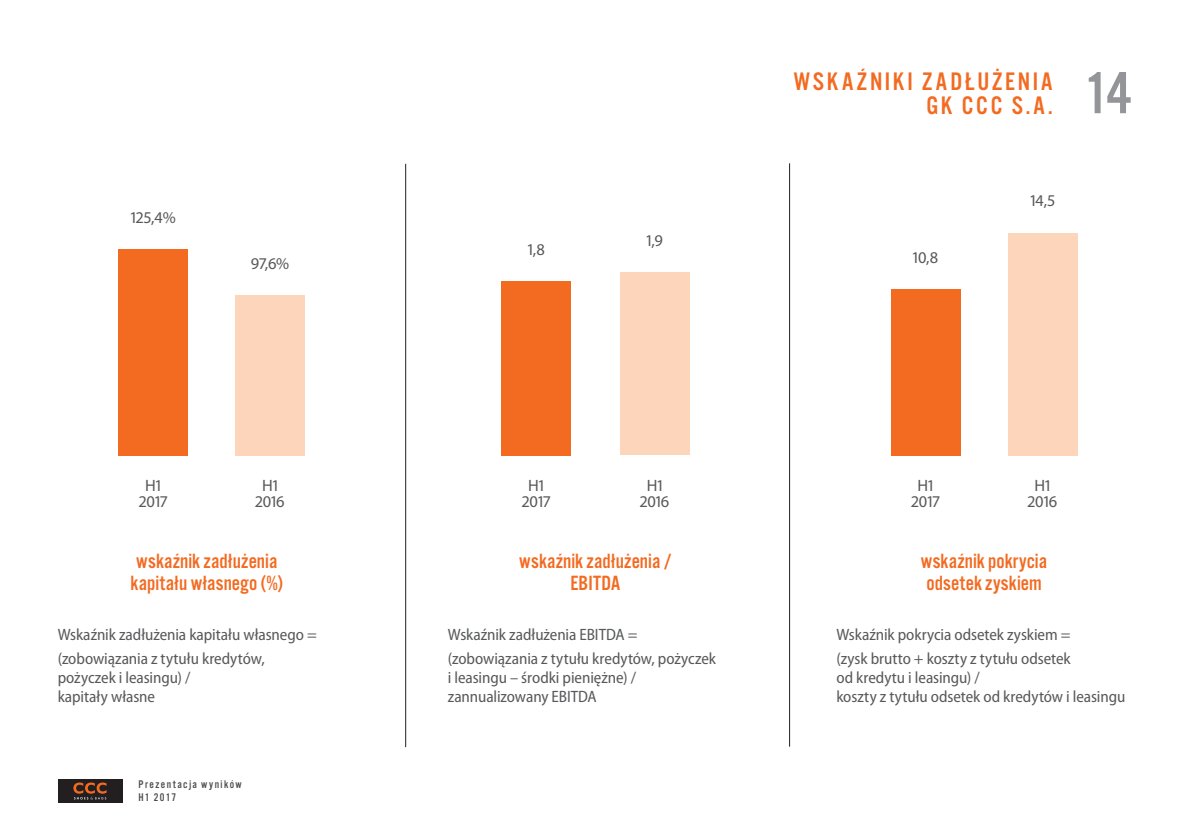
<style>
.page{position:relative;width:1191px;height:840px;background:#fff}
.page>*{position:absolute;margin:0;border:0;box-sizing:border-box;transform-origin:0 0}
.t1{font:61.6px "Alternate Got No 3 DOT";color:#939598}
.t2{font:26.4px/24.6px "Alternate Got No 3 DOT";letter-spacing:.105em;color:#f36a21;text-align:right}
.t3{font:21.4px/21.4px "Alternate Got No 3 DOT";letter-spacing:.01em;color:#f36a21}
.t4{font:semi-condensed 16.4px/23.6px "Myriad Pro";letter-spacing:-.005em;color:#57585a}
.t5{font:16.4px/16.4px "Myriad Pro";color:#57585a;text-align:center}
.t6{font:11.6px/13.2px "Alternate Got No 3 DOT";letter-spacing:.12em;color:#4b4c4d}
</style>
<div class="page">
<hr style="left:405px;top:164px;width:1px;height:582px;background:#231f20">
<hr style="left:789px;top:163px;width:1px;height:583px;background:#231f20">
<div style="left:58px;top:778px;width:64px;height:24px;background:#231f20"></div>
<svg style="left:73px;top:782px;width:34px;height:17px"></svg>
<div style="left:235px;top:295px;width:70px;height:160px;background:#fdd5ba"></div>
<div style="left:118px;top:249px;width:70px;height:206px;background:#f36a21"></div>
<div style="left:620px;top:272px;width:70px;height:183px;background:#fdd5ba"></div>
<div style="left:501px;top:281px;width:70px;height:174px;background:#f36a21"></div>
<div style="left:1007px;top:233px;width:70px;height:222px;background:#fdd5ba"></div>
<div style="left:890px;top:289px;width:70px;height:166px;background:#f36a21"></div>
<p class="t5" style="left:131px;top:209px;width:46px">125,4%</p>
<p class="t5" style="left:251px;top:255px;width:40px">97,6%</p>
<p class="t5" style="left:139px;top:476px;width:29px">H1<br>2017</p>
<p class="t5" style="left:255px;top:476px;width:31px">H1<br>2016</p>
<h3 class="t3" style="left:131px;top:550px;width:154px">wskaźnik zadłużenia kapitału własnego (%)</h3>
<p class="t4" style="left:58px;top:623px;width:261px">Wskaźnik zadłużenia kapitału własnego = (zobowiązania z tytułu kredytów,</p>
<p class="t4" style="left:58px;top:668px;width:134px;line-height:19px">pożyczek i leasingu) / kapitały własne</p>
<p class="t6" style="left:138px;top:777px;width:105px">Prezentacja wyników<br>H1 2017</p>
<p class="t5" style="left:527px;top:241px;width:19px">1,8</p>
<p class="t5" style="left:646px;top:232px;width:18px">1,9</p>
<h2 class="t2" style="left:793px;top:69px;width:261px">WSKAŹNIKI ZADŁUŻENIA<br>GK CCC S.A.</h2>
<p class="t5" style="left:913px;top:248px;width:27px">10,8</p>
<p class="t5" style="left:1030px;top:192px;width:26px">14,5</p>
<h1 class="t1" style="left:1083px;top:61px;width:50px">14</h1>
<p class="t5" style="left:522px;top:476px;width:29px">H1<br>2017</p>
<p class="t5" style="left:640px;top:476px;width:31px">H1<br>2016</p>
<p class="t5" style="left:911px;top:476px;width:29px">H1<br>2017</p>
<p class="t5" style="left:1028px;top:476px;width:31px">H1<br>2016</p>
<h3 class="t3" style="left:519px;top:550px;width:154px;text-align:center">wskaźnik zadłużenia /<br>EBITDA</h3>
<h3 class="t3" style="left:921px;top:550px;width:128px">wskaźnik pokrycia odsetek zyskiem</h3>
<p class="t4" style="left:448px;top:623px;width:270px">Wskaźnik zadłużenia EBITDA = (zobowiązania z tytułu kredytów, pożyczek</p>
<p class="t4" style="left:448px;top:668px;width:190px;line-height:19px">i leasingu – środki pieniężne) / zannualizowany EBITDA</p>
<p class="t4" style="left:836px;top:623px;width:236px">Wskaźnik pokrycia odsetek zyskiem = (zysk brutto + koszty z tytułu odsetek</p>
<p class="t4" style="left:836px;top:668px;width:290px;line-height:19px">od kredytu i leasingu) /<br>koszty z tytułu odsetek od kredytów i leasingu</p>
</div>
